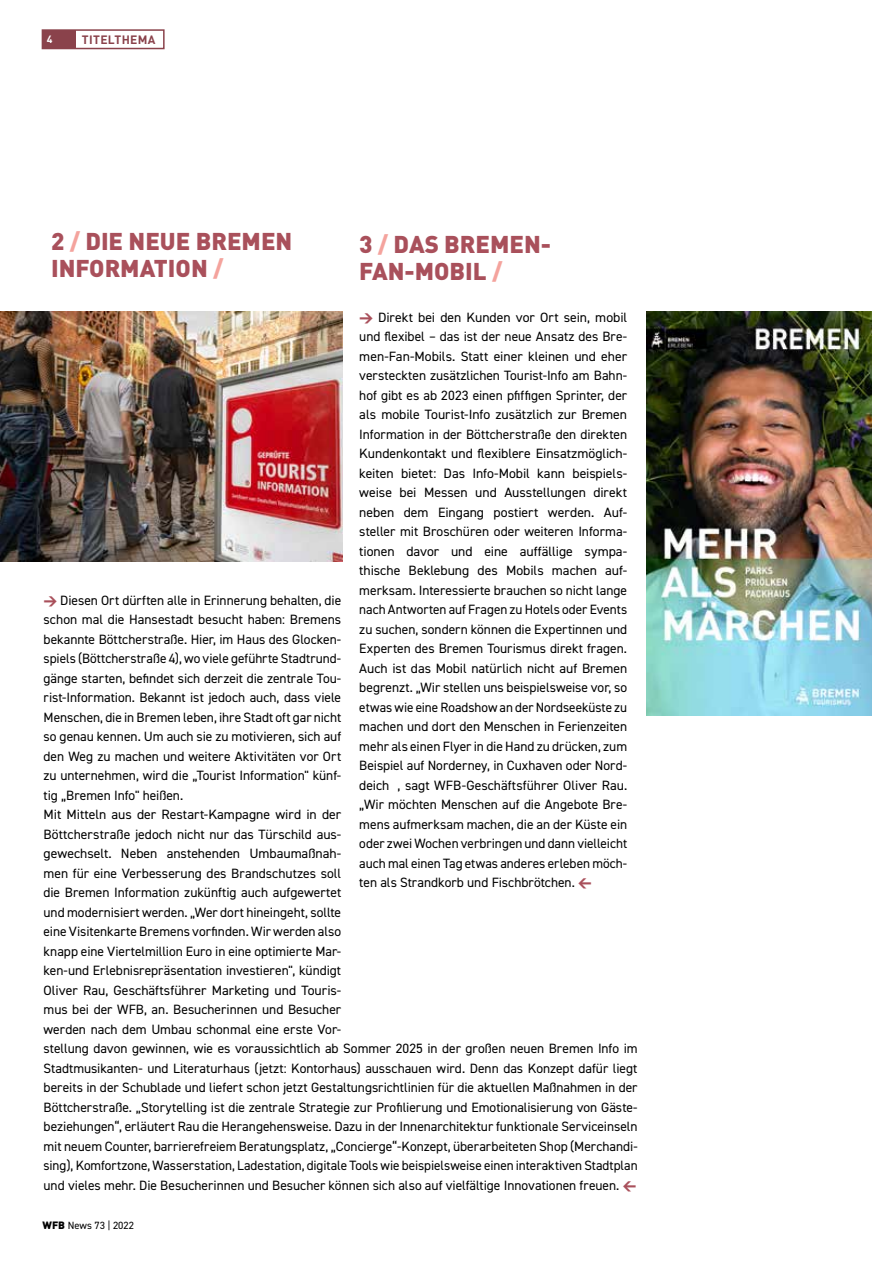
<style>
.page{position:relative;width:893px;height:1263px;background:#fff}
.page>*{position:absolute;margin:0;border:0;box-sizing:border-box;transform-origin:0 0}
.t1{font:900 24px/27px "DIN";color:#a9505b}
.t2{font:13.5px/19.5px "DIN2014";letter-spacing:-.005em;color:#000;text-align:justify}
.t3{font:700 12px "DIN";letter-spacing:.03em;color:#8a424b}
.t4{font:10.5px "DIN2014";color:#000}
.t5{font:700 10.5px "DIN";color:#fff}
.s1{color:#f4a39d}
.s2{font-family:"DIN Black Expert";color:#a9505b}
.s3{font-family:"DIN";font-weight:900}
</style>
<div class="page">
<img style="left:646px;top:311px;width:225px;height:405px">
<div style="left:42px;top:29px;width:123px;height:20px;border:2px solid #8a424b"></div>
<div style="left:43px;top:30px;width:33px;height:18px;background:#8a424b"></div>
<img style="left:0;top:311px;width:342px;height:250px">
<p class="t5" style="left:47px;top:32px;width:7px">4</p>
<p class="t3" style="left:82px;top:32px;width:75px">TITELTHEMA</p>
<h1 class="t1" style="left:51px;top:226px;width:243px">2 <span class="s1">/</span> DIE NEUE BREMEN<br>INFORMATION <span class="s1">/</span></h1>
<h1 class="t1" style="left:359px;top:229px;width:193px">3 <span class="s1">/</span> DAS BREMEN-<br>FAN-MOBIL <span class="s1">/</span></h1>
<p class="t2" style="left:44px;top:590px;width:299px;text-align:left"><span class="s2">W</span> Diesen Ort dürften alle in Erinnerung behalten, die schon mal die Hansestadt besucht haben: Bremens bekannte Böttcherstraße. Hier, im Haus des Glocken&shy;spiels (Böttcherstraße 4), wo viele geführte Stadtrund&shy;gänge starten, befindet sich derzeit die zentrale Tou&shy;rist-Information. Bekannt ist jedoch auch, dass viele Menschen, die in Bremen leben, ihre Stadt oft gar nicht so genau kennen. Um auch sie zu motivieren, sich auf den Weg zu machen und weitere Aktivitäten vor Ort zu unternehmen, wird die „Tourist Information" künf&shy;tig „Bremen Info" heißen.<br>Mit Mitteln aus der Restart-Kampagne wird in der Böttcherstraße jedoch nicht nur das Türschild aus&shy;gewechselt. Neben anstehenden Umbaumaßnah&shy;men für eine Verbesserung des Brandschutzes soll die Bremen Information zukünftig auch aufgewertet und modernisiert werden. „Wer dort hineingeht, sollte eine Visitenkarte Bremens vorfinden. Wir werden also knapp eine Viertelmillion Euro in eine optimierte Mar&shy;ken-und Erlebnisrepräsentation investieren", kündigt Oliver Rau, Geschäftsführer Marketing und Touris&shy;mus bei der WFB, an. Besucherinnen und Besucher werden nach dem Umbau schonmal eine erste Vor-</p>
<p class="t2" style="left:359px;top:307px;width:269px"><span class="s2">W</span> Direkt bei den Kunden vor Ort sein, mobil und flexibel – das ist der neue Ansatz des Bre&shy;men-Fan-Mobils. Statt einer kleinen und eher versteckten zusätzlichen Tourist-Info am Bahn&shy;hof gibt es ab 2023 einen pfiffigen Sprinter, der als mobile Tourist-Info zusätzlich zur Bremen Information in der Böttcherstraße den direkten Kundenkontakt und flexiblere Einsatzmöglich&shy;keiten bietet: Das Info-Mobil kann beispiels&shy;weise bei Messen und Ausstellungen direkt neben dem Eingang postiert werden. Auf&shy;steller mit Broschüren oder weiteren Informa&shy;tionen davor und eine auffällige sympa&shy;thische Beklebung des Mobils machen auf&shy;merksam. Interessierte brauchen so nicht lange nach Antworten auf Fragen zu Hotels oder Events zu suchen, sondern können die Expertinnen und Experten des Bremen Tourismus direkt fragen.<br>Auch ist das Mobil natürlich nicht auf Bremen begrenzt. „Wir stellen uns beispielsweise vor, so etwas wie eine Roadshow an der Nordseeküste zu machen und dort den Menschen in Ferienzeiten mehr als einen Flyer in die Hand zu drücken, zum Beispiel auf Norderney, in Cuxhaven oder Nord&shy;deich ‟, sagt WFB-Geschäftsführer Oliver Rau. „Wir möchten Menschen auf die Angebote Bre&shy;mens aufmerksam machen, die an der Küste ein oder zwei Wochen verbringen und dann vielleicht auch mal einen Tag etwas anderes erleben möch&shy;ten als Strandkorb und Fischbrötchen.‟<span class="s2">V</span></p>
<p class="t2" style="left:44px;top:1038px;width:596px">stellung davon gewinnen, wie es voraussichtlich ab Sommer 2025 in der großen neuen Bremen Info im Stadtmusikanten- und Literaturhaus (jetzt: Kontorhaus) ausschauen wird. Denn das Konzept dafür liegt bereits in der Schublade und liefert schon jetzt Gestaltungsrichtlinien für die aktuellen Maßnahmen in der Böttcherstraße. „Storytelling ist die zentrale Strategie zur Profilierung und Emotionalisierung von Gäste&shy;beziehungen“, erläutert Rau die Herangehensweise. Dazu in der Innenarchitektur funktionale Serviceinseln mit neuem Counter, barrierefreiem Beratungsplatz, „Concierge“-Konzept, überarbeiteten Shop (Merchandi&shy;sing), Komfortzone, Wasserstation, Ladestation, digitale Tools wie beispielsweise einen interaktiven Stadtplan und vieles mehr. Die Besucherinnen und Besucher können sich also auf vielfältige Innovationen freuen.‟<span class="s2">V</span></p>
<p class="t4" style="left:43px;top:1218px;width:93px"><span class="s3">WFB</span> News 73 | 2022</p>
</div>
